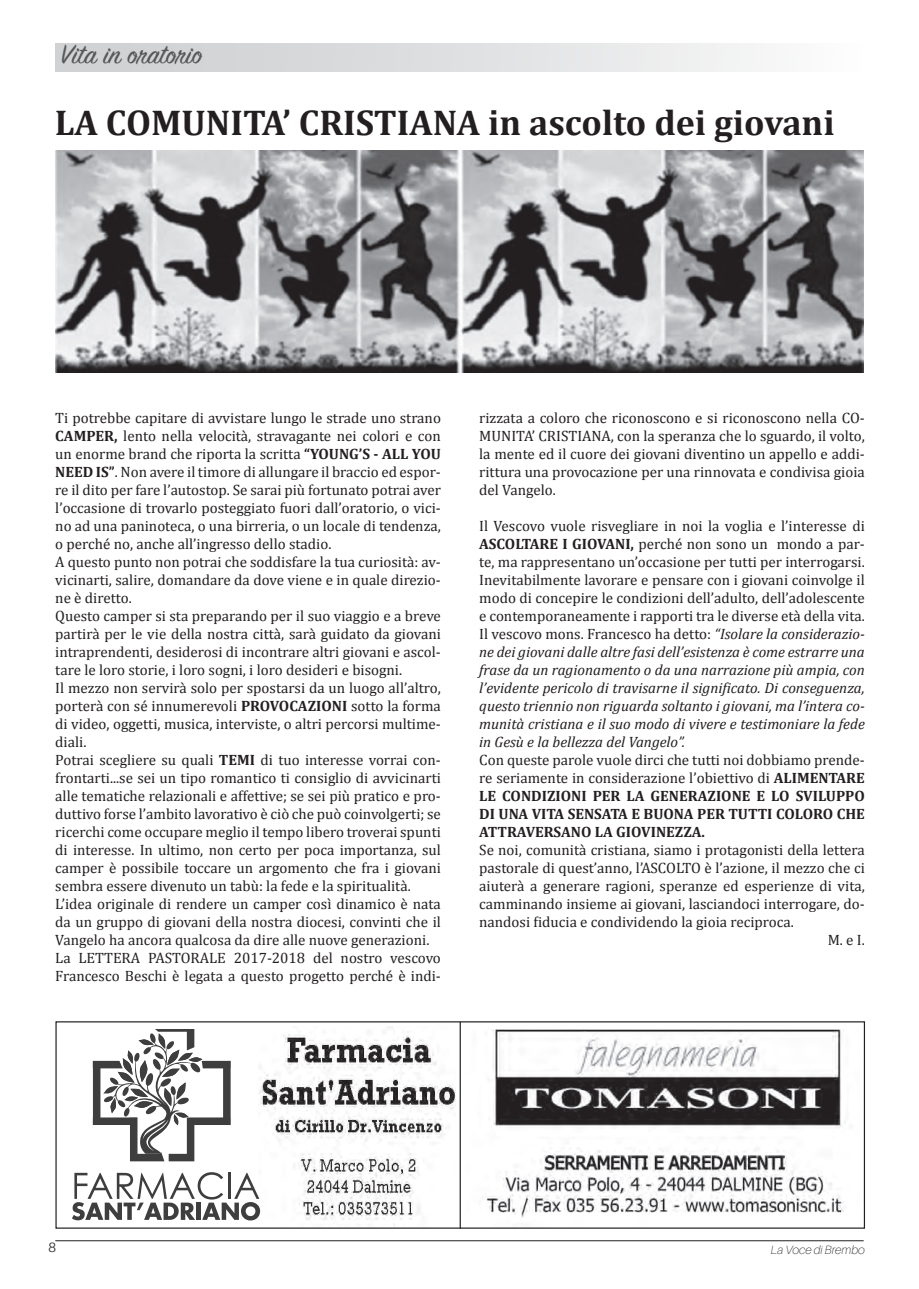
<style>
.page{position:relative;width:919px;height:1289px;background:#fff}
.page>*{position:absolute;margin:0;border:0;box-sizing:border-box;transform-origin:0 0}
.t1{font:700 36px "Cambria";color:#231f20}
.t2{font:30px "Sign Painter House Script";color:#57585a}
.t3{font:15px/18px "Cambria";color:#231f20;text-align:justify}
.t4{font:italic 15px/18px "Cambria";color:#231f20;text-align:justify}
.t5{font:700 15px/18px "Cambria";color:#231f20;text-align:justify}
.t6{font:300 13.5px "Aileron";color:#231f20}
.t7{font:italic 100 12px "Aileron";color:#231f20}
.s1{font-weight:700}
.s2{font-style:normal}
.s3{font-weight:400}
</style>
<div class="page">
<div style="left:55px;top:43px;width:808px;height:28px;background:linear-gradient(to right,#cbccce,#f9f9f9)"></div>
<hr style="left:55px;top:1240px;width:808px;height:1px;background:#231f20">
<img style="left:55px;top:150px;width:808px;height:223px">
<img style="left:483px;top:1029px;width:362px;height:189px">
<img style="left:259px;top:1026px;width:196px;height:200px">
<div style="left:55px;top:1021px;width:809px;height:207px;border:1px solid #231f20"></div>
<hr style="left:459px;top:1021px;width:2px;height:207px;background:#231f20">
<svg style="left:72px;top:1172px;width:188px;height:48px"></svg>
<svg style="left:93px;top:1029px;width:138px;height:132px"></svg>
<h2 class="t2" style="left:61px;top:40px;width:142px">Vita in oratorio</h2>
<p class="t1" style="left:55px;top:101px;width:781px">LA COMUNITA’ CRISTIANA in ascolto dei giovani</p>
<p class="t3" style="left:55px;top:408px;width:387px">Ti potrebbe capitare di avvistare lungo le strade uno strano <span class="s1">CAMPER,</span> lento nella velocità, stravagante nei colori e con un enorme brand che riporta la scritta <span class="s1">“YOUNG’S - ALL YOU NEED IS”</span>. Non avere il timore di allungare il braccio ed espor&shy;re il dito per fare l’autostop. Se sarai più fortunato potrai aver l’occasione di trovarlo posteggiato fuori dall’oratorio, o vici&shy;no ad una paninoteca, o una birreria, o un locale di tendenza, o perché no, anche all’ingresso dello stadio.</p>
<p class="t3" style="left:55px;top:552px;width:387px">A questo punto non potrai che soddisfare la tua curiosità: av&shy;vicinarti, salire, domandare da dove viene e in quale direzio&shy;ne è diretto.</p>
<p class="t3" style="left:55px;top:606px;width:387px">Questo camper si sta preparando per il suo viaggio e a breve partirà per le vie della nostra città, sarà guidato da giovani intraprendenti, desiderosi di incontrare altri giovani e ascol&shy;tare le loro storie, i loro sogni, i loro desideri e bisogni.</p>
<p class="t3" style="left:55px;top:678px;width:387px">Il mezzo non servirà solo per spostarsi da un luogo all’altro, porterà con sé innumerevoli <span class="s1">PROVOCAZIONI</span> sotto la forma di video, oggetti, musica, interviste, o altri percorsi multime&shy;diali.</p>
<p class="t3" style="left:55px;top:750px;width:387px">Potrai scegliere su quali <span class="s1">TEMI</span> di tuo interesse vorrai con&shy;frontarti...se sei un tipo romantico ti consiglio di avvicinarti alle tematiche relazionali e affettive; se sei più pratico e pro&shy;duttivo forse l’ambito lavorativo è ciò che può coinvolgerti; se ricerchi come occupare meglio il tempo libero troverai spunti di interesse. In ultimo, non certo per poca importanza, sul camper è possibile toccare un argomento che fra i giovani sembra essere divenuto un tabù: la fede e la spiritualità.</p>
<p class="t3" style="left:55px;top:894px;width:387px">L’idea originale di rendere un camper così dinamico è nata da un gruppo di giovani della nostra diocesi, convinti che il Vangelo ha ancora qualcosa da dire alle nuove generazioni.</p>
<p class="t3" style="left:55px;top:948px;width:387px">La LETTERA PASTORALE 2017-2018 del nostro vescovo<br>Francesco Beschi è legata a questo progetto perché è indi-</p>
<p class="t3" style="left:479px;top:408px;width:387px">rizzata a coloro che riconoscono e si riconoscono nella CO-MUNITA’ CRISTIANA, con la speranza che lo sguardo, il volto, la mente ed il cuore dei giovani diventino un appello e addi&shy;rittura una provocazione per una rinnovata e condivisa gioia del Vangelo.</p>
<p class="t3" style="left:479px;top:516px;width:387px">Il Vescovo vuole risvegliare in noi la voglia e l’interesse di <span class="s1">ASCOLTARE I GIOVANI,</span> perché non sono un mondo a par&shy;te, ma rappresentano un’occasione per tutti per interrogarsi.<br>Inevitabilmente lavorare e pensare con i giovani coinvolge il modo di concepire le condizioni dell’adulto, dell’adolescente e contemporaneamente i rapporti tra le diverse età della vita.</p>
<p class="t4" style="left:479px;top:624px;width:387px"><span class="s2">Il vescovo mons. Francesco ha detto:</span> “Isolare la considerazio&shy;ne dei giovani dalle altre fasi dell’esistenza è come estrarre una frase da un ragionamento o da una narrazione più ampia, con l’evidente pericolo di travisarne il significato. Di conseguenza, questo triennio non riguarda soltanto i giovani, ma l’intera co&shy;munità cristiana e il suo modo di vivere e testimoniare la fede in Gesù e la bellezza del Vangelo”.</p>
<p class="t5" style="left:479px;top:750px;width:387px"><span class="s3">Con queste parole vuole dirci che tutti noi dobbiamo prende&shy;re seriamente in considerazione l’obiettivo di</span> ALIMENTARE LE CONDIZIONI PER LA GENERAZIONE E LO SVILUPPO DI UNA VITA SENSATA E BUONA PER TUTTI COLORO CHE ATTRAVERSANO LA GIOVINEZZA.</p>
<p class="t3" style="left:479px;top:840px;width:387px">Se noi, comunità cristiana, siamo i protagonisti della lettera pastorale di quest’anno, l’ASCOLTO è l’azione, il mezzo che ci aiuterà a generare ragioni, speranze ed esperienze di vita, camminando insieme ai giovani, lasciandoci interrogare, do&shy;nandosi fiducia e condividendo la gioia reciproca.</p>
<p class="t3" style="left:827px;top:930px;width:39px">M. e I.</p>
<p class="t6" style="left:48px;top:1240px;width:9px">8</p>
<p class="t7" style="left:770px;top:1243px;width:95px">La Voce di Brembo</p>
</div>
